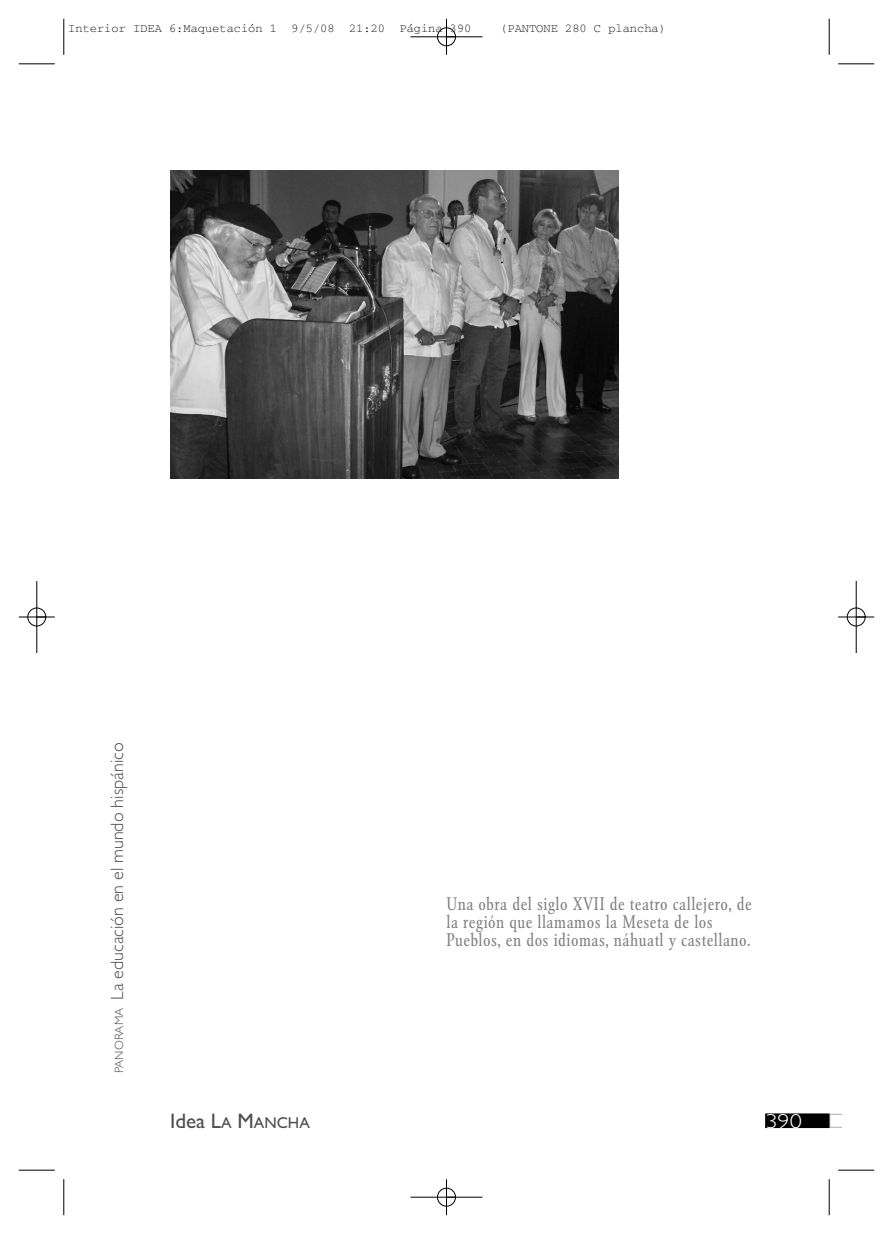
<style>
.page{position:relative;width:893px;height:1234px;background:#fff}
.page>*{position:absolute;margin:0;border:0;box-sizing:border-box;transform-origin:0 0}
.t1{font:21px "Gill Sans";color:#4d4d4d}
.t2{font:300 20.25px "Gill Sans";color:#fff;scale:1.2 1}
.t3{font:condensed 18px/18px "Garamond BE";letter-spacing:.025em;color:#808080}
.t4{font:300 18px "Gill Sans";color:#4d4d4d}
.t5{font:12px "Courier";color:#000}
.s1{font-size:12px}
.s2{font-size:15.75px}
</style>
<div class="page">
<svg style="left:829px;top:1113px;width:13px;height:14px"></svg>
<div style="left:766px;top:1113px;width:63px;height:13px;background:#000"></div>
<div style="left:765px;top:1113px;width:64px;height:14px;border:1px solid #000"></div>
<img style="left:170px;top:170px;width:448px;height:308px">
<hr style="left:64px;top:19px;width:1px;height:36px;background:#000">
<hr style="left:19px;top:64px;width:36px;height:1px;background:#000">
<hr style="left:829px;top:19px;width:1px;height:36px;background:#000">
<hr style="left:838px;top:64px;width:36px;height:1px;background:#000">
<hr style="left:64px;top:1178px;width:1px;height:36px;background:#000">
<hr style="left:19px;top:1169px;width:36px;height:1px;background:#000">
<hr style="left:829px;top:1178px;width:1px;height:36px;background:#000">
<hr style="left:838px;top:1169px;width:36px;height:1px;background:#000">
<div style="left:437px;top:27px;width:19px;height:19px;border:1px solid #fff;border-radius:50%"></div>
<div style="left:437px;top:1187px;width:19px;height:19px;border:1px solid #fff;border-radius:50%"></div>
<div style="left:27px;top:607px;width:19px;height:19px;border:1px solid #fff;border-radius:50%"></div>
<div style="left:847px;top:607px;width:19px;height:19px;border:1px solid #fff;border-radius:50%"></div>
<hr style="left:410px;top:37px;width:72px;height:1px;background:#000">
<hr style="left:410px;top:1196px;width:72px;height:1px;background:#000">
<hr style="left:37px;top:581px;width:1px;height:72px;background:#000">
<hr style="left:856px;top:581px;width:1px;height:72px;background:#000">
<hr style="left:446px;top:19px;width:1px;height:36px;background:#000">
<hr style="left:446px;top:1178px;width:1px;height:36px;background:#000">
<hr style="left:19px;top:616px;width:36px;height:1px;background:#000">
<hr style="left:838px;top:616px;width:36px;height:1px;background:#000">
<div style="left:437px;top:28px;width:19px;height:18px;border:1px solid #000;border-radius:50%"></div>
<div style="left:437px;top:1187px;width:19px;height:18px;border:1px solid #000;border-radius:50%"></div>
<div style="left:28px;top:607px;width:18px;height:19px;border:1px solid #000;border-radius:50%"></div>
<div style="left:847px;top:607px;width:18px;height:19px;border:1px solid #000;border-radius:50%"></div>
<p class="t5" style="left:68px;top:25px;width:405px">Interior IDEA 6:Maquetación 1 9/5/08 21:20 Página 390</p>
<p class="t5" style="left:500px;top:25px;width:167px">(PANTONE 280 C plancha)</p>
<p class="t4" style="left:111px;top:1072px;width:331px;rotate:-90deg"><span class="s1">PANORAMA</span> La educación en el mundo hispánico</p>
<p class="t3" style="left:446px;top:896px;width:307px">Una obra del siglo XVII de teatro callejero, de la región que llamamos la Meseta de los<br>Pueblos, en dos idiomas, náhuatl y castellano.</p>
<p class="t1" style="left:170px;top:1113px;width:141px">Idea L<span class="s2">A</span> M<span class="s2">ANCHA</span></p>
<p class="t2" style="left:765px;top:1113px;width:32px">390</p>
</div>
